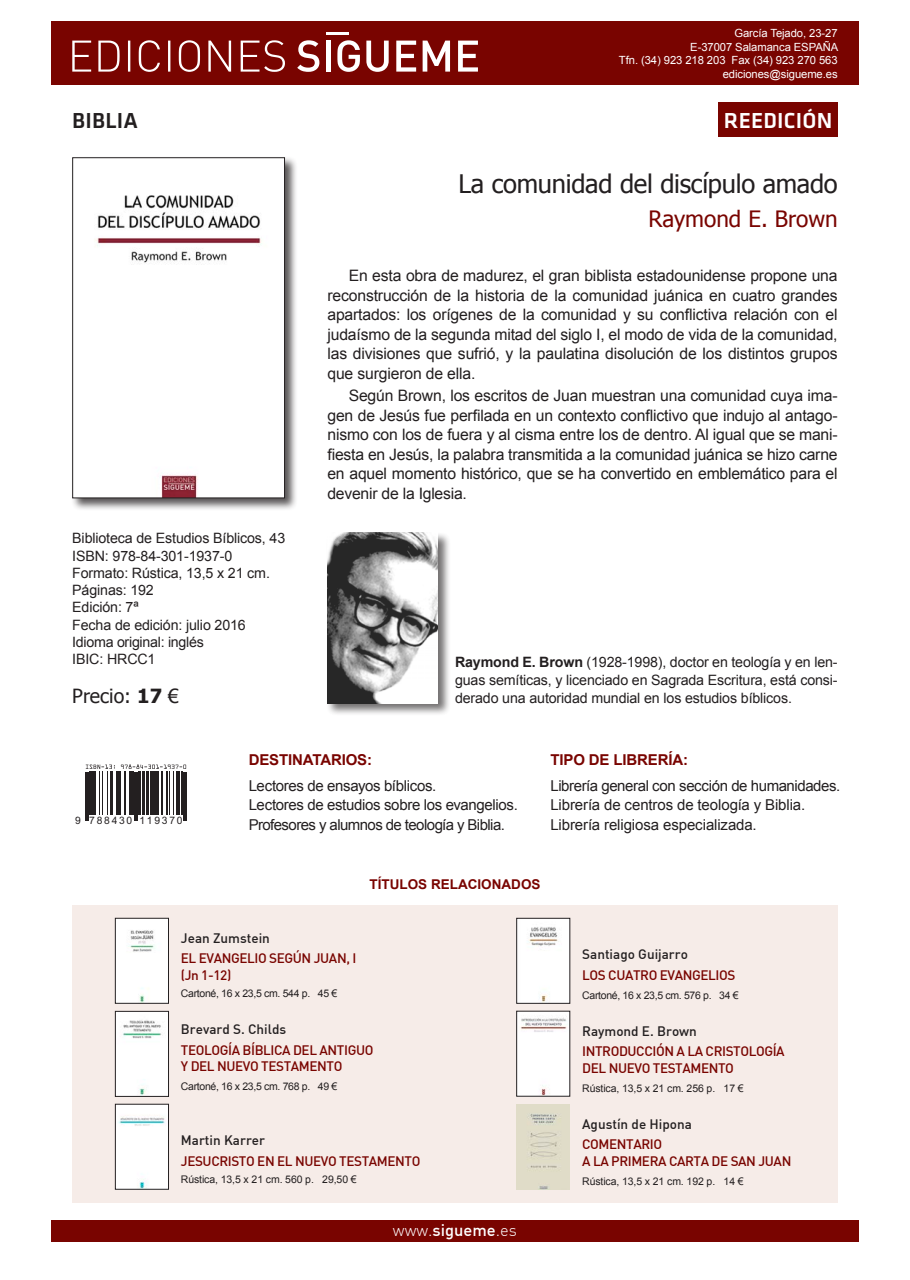
<style>
.page{position:relative;width:910px;height:1280px;background:#fff}
.page>*{position:absolute;margin:0;border:0;box-sizing:border-box;transform-origin:0 0}
.t1{font:25.5px "Tahoma";letter-spacing:-.01em;color:#231f20}
.t2{font:22.5px "Tahoma";color:#790400}
.t3{font:500 22.5px "Klavika";letter-spacing:.01em;color:#fff}
.t4{font:500 22.5px "Klavika";letter-spacing:.01em;color:#231f20}
.t5{font:19.5px "Tahoma";color:#231f20}
.t6{font:300 16.5px "DIN";color:#fff}
.t7{font:15.75px/19.5px "Arial";letter-spacing:-.015em;color:#231f20;text-align:justify}
.t8{font:15px/19.5px "Arial";letter-spacing:-.02em;color:#231f20}
.t9{font:700 15px "Arial";letter-spacing:-.01em;color:#790400}
.t10{font:14.25px/17.2px "Arial";letter-spacing:-.01em;color:#231f20}
.t11{font:500 13.5px/16.5px "DIN";letter-spacing:-.03em;color:#790400}
.t12{font:500 13.5px "DIN";color:#231f20}
.t13{font:700 13.5px "Arial";color:#790400}
.t14{font:11.25px/13.5px "Arial";letter-spacing:-.005em;color:#fff;text-align:right}
.t15{font:10.5px "Arial";letter-spacing:-.01em;color:#231f20}
.t16{font:10.5px "Arial";letter-spacing:-.03em;color:#231f20}
.t17{font:10.35px "Arial";letter-spacing:.17em;color:#231f20}
.s1{font-weight:700}
.s2{font-weight:500}
</style>
<div class="page">
<div style="left:51px;top:21px;width:808px;height:64px;background:#790400"></div>
<hr style="left:326px;top:32px;width:23px;height:3px;background:#fff">
<svg style="left:297px;top:40px;width:22px;height:32px"></svg>
<hr style="left:326px;top:41px;width:4px;height:31px;background:#fff">
<svg style="left:337px;top:40px;width:23px;height:32px"></svg>
<svg style="left:366px;top:41px;width:23px;height:31px"></svg>
<svg style="left:396px;top:41px;width:20px;height:31px"></svg>
<svg style="left:423px;top:41px;width:27px;height:31px"></svg>
<svg style="left:458px;top:41px;width:20px;height:31px"></svg>
<svg style="left:72px;top:40px;width:213px;height:32px"></svg>
<div style="left:51px;top:1220px;width:808px;height:22px;background:#790400"></div>
<div style="left:72px;top:905px;width:766px;height:298px;background:#f6ece8"></div>
<div style="left:71px;top:156px;width:227px;height:355px;background:#231f20;opacity:.75"></div>
<img style="left:74px;top:159px;width:209px;height:337px">
<div style="left:72px;top:157px;width:213px;height:341px;border:1px solid #231f20"></div>
<svg style="left:86px;top:764px;width:29px;height:5px"></svg>
<svg style="left:121px;top:764px;width:65px;height:5px"></svg>
<hr style="left:85px;top:772px;width:1px;height:48px;background:#231f20">
<hr style="left:87px;top:772px;width:1px;height:48px;background:#231f20">
<hr style="left:89px;top:772px;width:4px;height:43px;background:#231f20">
<hr style="left:94px;top:772px;width:2px;height:43px;background:#231f20">
<hr style="left:99px;top:772px;width:1px;height:43px;background:#231f20">
<hr style="left:102px;top:772px;width:1px;height:43px;background:#231f20">
<hr style="left:107px;top:772px;width:1px;height:43px;background:#231f20">
<hr style="left:110px;top:772px;width:1px;height:43px;background:#231f20">
<hr style="left:112px;top:772px;width:1px;height:43px;background:#231f20">
<hr style="left:116px;top:772px;width:2px;height:43px;background:#231f20">
<hr style="left:119px;top:772px;width:1px;height:43px;background:#231f20">
<hr style="left:125px;top:772px;width:1px;height:43px;background:#231f20">
<hr style="left:129px;top:772px;width:2px;height:43px;background:#231f20">
<hr style="left:132px;top:772px;width:1px;height:43px;background:#231f20">
<hr style="left:134px;top:772px;width:1px;height:48px;background:#231f20">
<hr style="left:136px;top:772px;width:2px;height:48px;background:#231f20">
<hr style="left:139px;top:772px;width:2px;height:43px;background:#231f20">
<hr style="left:143px;top:772px;width:2px;height:43px;background:#231f20">
<hr style="left:146px;top:772px;width:2px;height:43px;background:#231f20">
<hr style="left:150px;top:772px;width:3px;height:43px;background:#231f20">
<hr style="left:154px;top:772px;width:3px;height:43px;background:#231f20">
<hr style="left:158px;top:772px;width:1px;height:43px;background:#231f20">
<hr style="left:161px;top:772px;width:1px;height:43px;background:#231f20">
<hr style="left:166px;top:772px;width:1px;height:43px;background:#231f20">
<hr style="left:168px;top:772px;width:1px;height:43px;background:#231f20">
<hr style="left:173px;top:772px;width:1px;height:43px;background:#231f20">
<hr style="left:176px;top:772px;width:3px;height:43px;background:#231f20">
<hr style="left:181px;top:772px;width:1px;height:43px;background:#231f20">
<hr style="left:183px;top:772px;width:2px;height:48px;background:#231f20">
<hr style="left:186px;top:772px;width:1px;height:48px;background:#231f20">
<div style="left:326px;top:532px;width:125px;height:184px;background:#231f20;opacity:.75"></div>
<img style="left:327px;top:533px;width:111px;height:170px">
<img style="left:519px;top:920px;width:49px;height:81px">
<img style="left:117px;top:1106px;width:50px;height:81px">
<div style="left:115px;top:1104px;width:54px;height:85px;border:1px solid #231f20"></div>
<img style="left:519px;top:1013px;width:49px;height:81px">
<div style="left:719px;top:102px;width:119px;height:34px;background:#790400"></div>
<img style="left:517px;top:1104px;width:53px;height:85px">
<img style="left:117px;top:920px;width:50px;height:81px">
<div style="left:115px;top:918px;width:54px;height:85px;border:1px solid #231f20"></div>
<img style="left:117px;top:1013px;width:50px;height:81px">
<div style="left:115px;top:1011px;width:54px;height:85px;border:1px solid #231f20"></div>
<h2 class="t4" style="left:72px;top:108px;width:67px">BIBLIA</h2>
<p class="t10" style="left:72px;top:530px;width:214px">Biblioteca de Estudios Bíblicos, 43<br>ISBN: 978-84-301-1937-0<br>Formato: Rústica, 13,5 x 21 cm.<br>Páginas: 192<br>Edición: 7ª<br>Fecha de edición: julio 2016<br>Idioma original: inglés<br>IBIC: HRCC1</p>
<p class="t5" style="left:72px;top:683px;width:108px">Precio: <span class="s1">17</span> €</p>
<p class="t14" style="left:619px;top:26px;width:221px">García Tejado, 23-27<br>E-37007 Salamanca ESPAÑA<br>Tfn. (34) 923 218 203 Fax (34) 923 270 563 ediciones@sigueme.es</p>
<h2 class="t3" style="left:724px;top:108px;width:110px">REEDICIÓN</h2>
<h1 class="t1" style="left:458px;top:166px;width:381px">La comunidad del discípulo amado</h1>
<h2 class="t2" style="left:649px;top:203px;width:191px">Raymond E. Brown</h2>
<p class="t7" style="left:327px;top:266px;width:512px;text-indent:21px">En esta obra de madurez, el gran biblista estadounidense propone una reconstrucción de la historia de la comunidad juánica en cuatro grandes apartados: los orígenes de la comunidad y su conflictiva relación con el judaísmo de la segunda mitad del siglo I, el modo de vida de la comunidad, las divisiones que sufrió, y la paulatina disolución de los distintos grupos que surgieron de ella.</p>
<p class="t7" style="left:327px;top:386px;width:512px;text-indent:21px">Según Brown, los escritos de Juan muestran una comunidad cuya ima&shy;gen de Jesús fue perfilada en un contexto conflictivo que indujo al antago&shy;nismo con los de fuera y al cisma entre los de dentro. Al igual que se mani&shy;fiesta en Jesús, la palabra transmitida a la comunidad juánica se hizo carne en aquel momento histórico, que se ha convertido en emblemático para el devenir de la Iglesia.</p>
<p class="t10" style="left:455px;top:653px;width:384px;line-height:18px;text-align:justify"><span class="s1">RAYMOND E. BROWN</span> (1928-1998), doctor en teología y en len&shy;guas semíticas, y licenciado en Sagrada Escritura, está consi&shy;derado una autoridad mundial en los estudios bíblicos.</p>
<p class="t17" style="left:75px;top:813px;width:109px">9 788430 119370</p>
<p class="t9" style="left:249px;top:750px;width:11px">DES</p>
<p class="t9" style="left:279px;top:750px;width:52px">TINATARIOS</p>
<p class="t9" style="left:367px;top:750px;width:6px">:</p>
<p class="t8" style="left:249px;top:776px;width:271px">Lectores de ensayos bíblicos.<br>Lectores de estudios sobre los evangelios.<br>Profesores y alumnos de teología y Biblia.</p>
<p class="t9" style="left:550px;top:750px;width:97px">TIPO DE LIBRERÍA</p>
<p class="t9" style="left:683px;top:750px;width:6px">:</p>
<p class="t8" style="left:550px;top:776px;width:291px">Librería general con sección de humanidades.<br>Librería de centros de teología y Biblia.<br>Librería religiosa especializada.</p>
<p class="t13" style="left:369px;top:876px;width:173px">TÍTULOS RELACIONADOS</p>
<p class="t12" style="left:181px;top:929px;width:90px">JEAN ZUMSTEIN</p>
<p class="t11" style="left:181px;top:950px;width:174px">EL EVANGELIO SEGÚN JUAN, I (JN 1-12)</p>
<p class="t12" style="left:582px;top:946px;width:107px">SANTIAGO GUIJARRO</p>
<p class="t11" style="left:582px;top:966px;width:155px">LOS CUATRO EVANGELIOS</p>
<p class="t16" style="left:181px;top:986px;width:158px">Cartoné, 16 x 23,5 cm. 544 p. 45 €</p>
<p class="t12" style="left:181px;top:1021px;width:107px">BREVARD S. CHILDS</p>
<p class="t11" style="left:181px;top:1041px;width:194px">TEOLOGÍA BÍBLICA DEL ANTIGUO<br>Y DEL N UEVO TESTAMENTO</p>
<p class="t16" style="left:181px;top:1079px;width:158px">Cartoné, 16 x 23,5 cm. 768 p. 49 €</p>
<p class="t12" style="left:181px;top:1132px;width:86px">MARTIN KARRER</p>
<p class="t11" style="left:181px;top:1152px;width:241px">JESUCRISTO EN EL NUEVO TESTAMENTO</p>
<p class="t15" style="left:181px;top:1172px;width:177px">Rústica, 13,5 x 21 cm. 560 p. 29,50 €</p>
<p class="t6" style="left:393px;top:1220px;width:126px">www.<span class="s2">SIGUEME</span>.es</p>
<p class="t16" style="left:582px;top:988px;width:158px">Cartoné, 16 x 23,5 cm. 576 p. 34 €</p>
<p class="t12" style="left:582px;top:1022px;width:116px">RAYMOND E. BROWN</p>
<p class="t11" style="left:582px;top:1043px;width:204px">I NTRODUCCIÓN A LA CRISTOLOGÍA<br>DEL N UEVO TESTAMENTO</p>
<p class="t15" style="left:582px;top:1081px;width:163px">Rústica, 13,5 x 21 cm. 256 p. 17 €</p>
<p class="t12" style="left:582px;top:1115px;width:111px">AGUSTÍN DE HIPONA</p>
<p class="t11" style="left:582px;top:1136px;width:211px">COMENTARIO<br>A LA PRIMERA CARTA DE SAN JUAN</p>
<p class="t15" style="left:582px;top:1174px;width:163px">Rústica, 13,5 x 21 cm. 192 p. 14 €</p>
</div>
